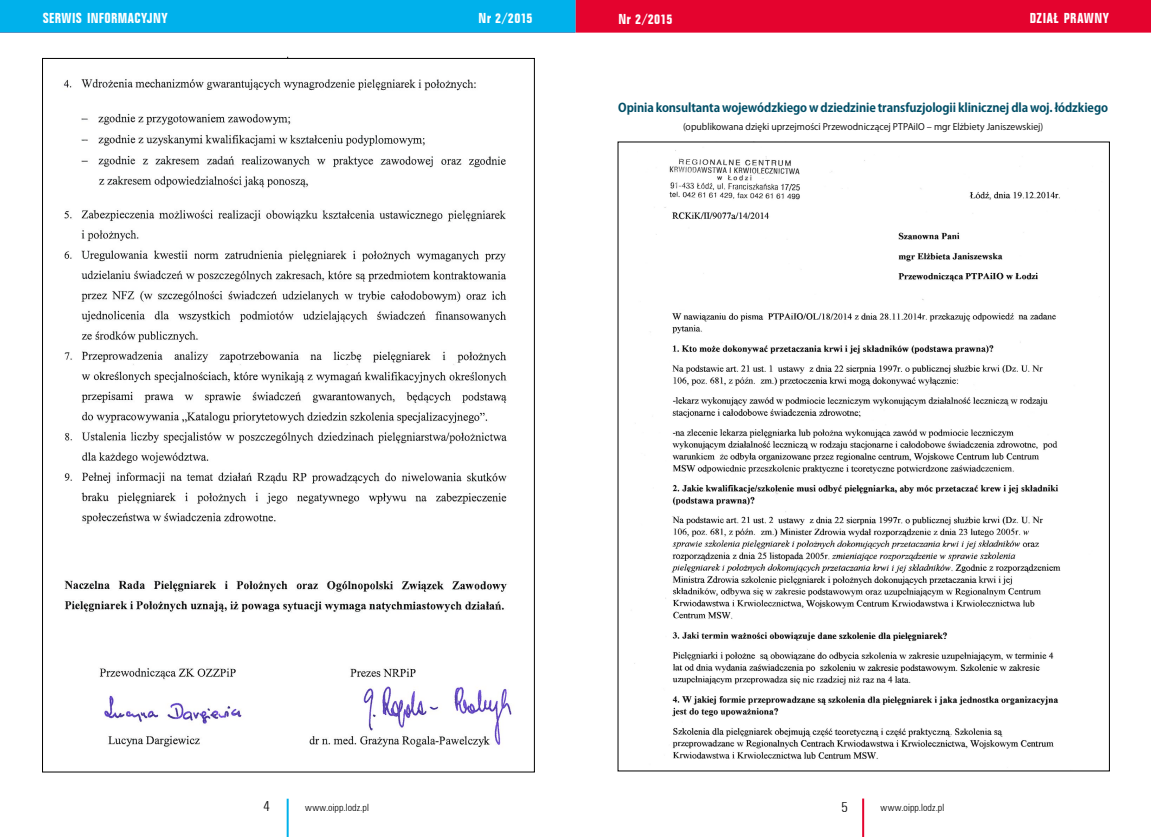
<style>
.page{position:relative;width:1151px;height:837px;background:#fff}
.page>*{position:absolute;margin:0;border:0;box-sizing:border-box;transform-origin:0 0}
.Akapit_zwykły{font:700 condensed 14px "Folio BT";letter-spacing:.02em;color:#fff}
.Akapit_zwykły-2{font:700 condensed 14px "Folio BT";letter-spacing:.04em;color:#fff}
.t1{font:300 condensed 14px "Zurich BT";color:#000}
.Akapit_zwykły-3{font:700 12px "Koz Go Pr 6 N";letter-spacing:-.01em;color:#004e66}
.t2{font:300 condensed 10px "Zurich BT";letter-spacing:.01em;color:#000}
.Akapit_zwykły-4{font:9px "Koz Go Pr 6 N";color:#000}
</style>
<div class="page">
<hr style="left:862px;top:798px;width:2px;height:38px;background:#e4032e">
<hr style="left:287px;top:57px;width:1px;height:714px;background:#000">
<svg style="left:0;top:0;width:1151px;height:33px;background:#735a8d"></svg>
<hr style="left:287px;top:798px;width:2px;height:38px;background:#00b1eb">
<img style="left:634px;top:150px;width:427px;height:609px">
<img style="left:63px;top:60px;width:449px;height:709px">
<p class="Akapit_zwykły" style="left:43px;top:10px;width:126px">SERWIS INFORMACYJNY</p>
<p class="Akapit_zwykły" style="left:479px;top:10px;width:56px">Nr 2/2015</p>
<p class="Akapit_zwykły" style="left:618px;top:10px;width:56px">Nr 2/2015</p>
<p class="Akapit_zwykły-2" style="left:1030px;top:10px;width:81px">DZIAŁ PRAWNY</p>
<p class="Akapit_zwykły-3" style="left:618px;top:101px;width:491px">Opinia konsultanta wojewódzkiego w dziedzinie transfuzjologii klinicznej dla woj. łódzkiego</p>
<p class="Akapit_zwykły-4" style="left:683px;top:121px;width:362px">(opublikowana dzięki uprzejmości Przewodniczącej PTPAiIO – mgr Elżbiety Janiszewskiej)</p>
<p class="t1" style="left:264px;top:797px;width:8px">4</p>
<p class="t2" style="left:305px;top:801px;width:65px">www.oipp.lodz.pl</p>
<p class="t1" style="left:842px;top:798px;width:8px">5</p>
<p class="t2" style="left:880px;top:800px;width:65px">www.oipp.lodz.pl</p>
</div>
